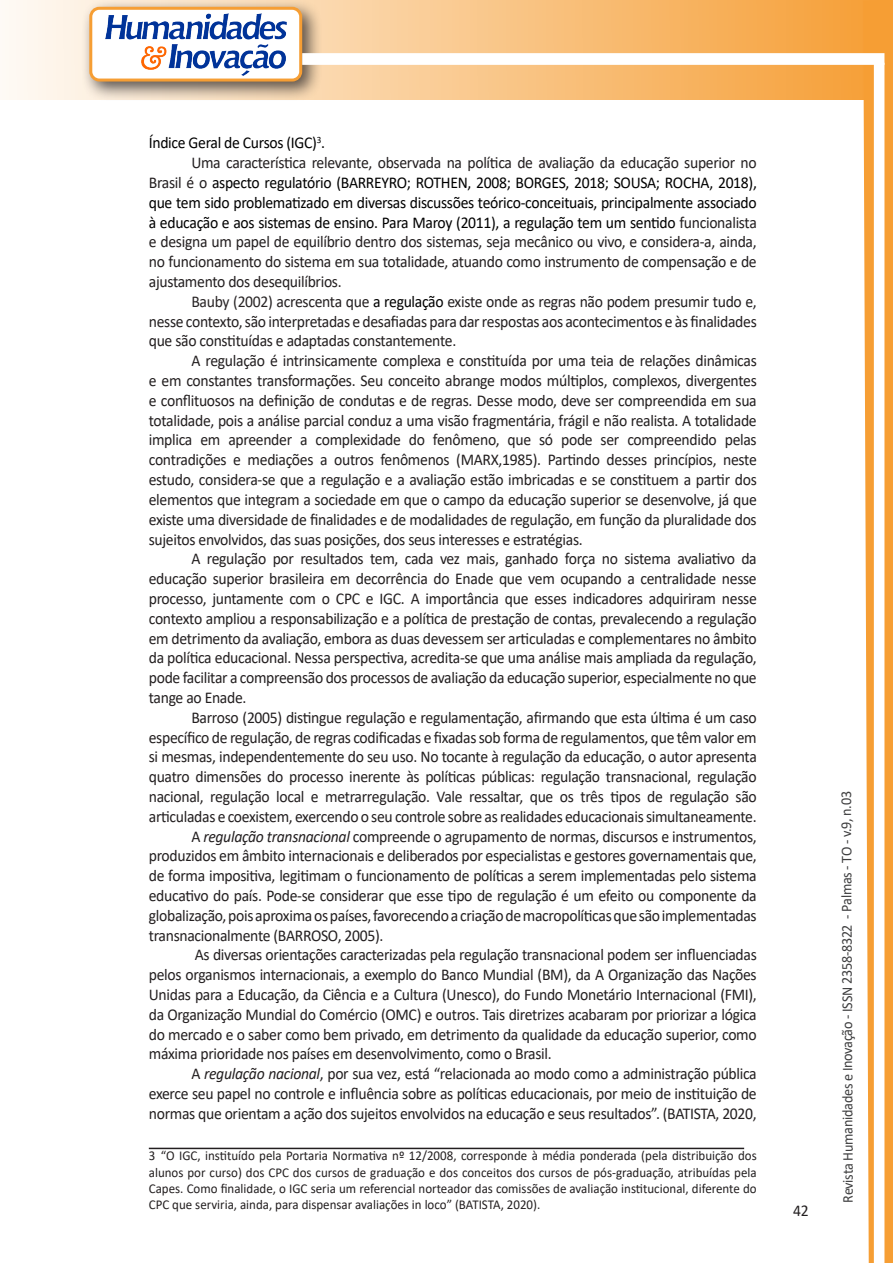
<style>
.page{position:relative;width:893px;height:1263px;background:#fff}
.page>*{position:absolute;margin:0;border:0;box-sizing:border-box;transform-origin:0 0}
.texto{font:16.5px/19.8px "Calibri";letter-spacing:-.02em;color:#231f20;text-align:justify;scale:.95 1}
.texto-2{font:16.5px "Calibri";letter-spacing:-.02em;color:#000;scale:.95 1}
.t1{font:15px "Calibri";letter-spacing:-.025em;color:#3e3e3f;scale:.95 1}
.Rodapé{font:13.5px/16.2px "Calibri";color:#231f20;text-align:justify;scale:.96 1}
.s1{color:#000}
.s2{color:#292526}
.s3{font-style:italic}
</style>
<div class="page">
<svg style="left:5px;top:0;width:858px;height:100px;background:#f9c484"></svg>
<div style="left:81px;top:0;width:241px;height:102px;background:#231f20;opacity:.75"></div>
<div style="left:91px;top:8px;width:210px;height:72px;background:#fff;border-radius:9px"></div>
<div style="left:89px;top:7px;width:213px;height:75px;border:3px solid #f69e34;border-radius:9px"></div>
<div style="left:302px;top:53px;width:582px;height:12px;background:#fff;border:2px solid #fff"></div>
<svg style="left:863px;top:0;width:30px;height:1263px"></svg>
<img style="left:105px;top:13px;width:181px;height:62px">
<hr style="left:149px;top:1148px;width:595px;height:1px;background:#231f20">
<p class="texto-2" style="left:149px;top:132px;width:187px">Índice Geral de Cursos (IGC)<sup>3</sup>.</p>
<p class="texto" style="left:149px;top:152px;width:642px;text-indent:43px">Uma característica relevante, observada na política de avaliação da educação superior no Brasil é o <span class="s1">aspecto regulatório (BARREYRO; ROTHEN, 2008; BORGES, 2018; SOUSA; ROCHA, 2018), que tem sido problematizado em diversas discussões teórico-conceituais, principalmente associado à educação e aos sistemas de ensino. Para Maroy (2011), a regulação tem um sentido</span> funcionalista e designa um papel de equilíbrio dentro dos sistemas, seja mecânico ou vivo, e considera-a, ainda, no funcionamento do sistema em sua totalidade, atuando como instrumento de compensação e de ajustamento dos desequilíbrios.</p>
<p class="texto" style="left:149px;top:291px;width:641px;text-indent:43px"><span class="s2">Bauby (2002</span>) acrescenta que <span class="s1">a regulação</span> existe onde as regras não podem presumir tudo e, nesse contexto, são interpretadas e desafiadas para dar respostas aos acontecimentos e às finalidades que são constituídas e adaptadas constantemente.</p>
<p class="texto" style="left:149px;top:350px;width:641px;text-indent:43px">A regulação é intrinsicamente complexa e constituída por uma teia de relações dinâmicas e em constantes transformações. Seu conceito abrange modos múltiplos, complexos, divergentes e conflituosos na definição de condutas e de regras. Desse modo, deve ser compreendida em sua totalidade, pois a análise parcial conduz a uma visão fragmentária, frágil e não realista. A totalidade implica em apreender a complexidade do fenômeno, que só pode ser compreendido pelas contradições e mediações a outros fenômenos (MARX,1985). Partindo desses princípios, neste estudo, considera-se que a regulação e a avaliação estão imbricadas e se constituem a partir dos elementos que integram a sociedade em que o campo da educação superior se desenvolve, já que existe uma diversidade de finalidades e de modalidades de regulação, em função da pluralidade dos sujeitos envolvidos, das suas posições, dos seus interesses e estratégias.</p>
<p class="texto" style="left:149px;top:548px;width:641px;text-indent:43px">A regulação por resultados tem, cada vez mais, ganhado força no sistema avaliativo da educação superior brasileira em decorrência do Enade que vem ocupando a centralidade nesse processo, juntamente com o CPC e IGC. A importância que esses indicadores adquiriram nesse contexto ampliou a responsabilização e a política de prestação de contas, prevalecendo a regulação em detrimento da avaliação, embora as duas devessem ser articuladas e complementares no âmbito da política educacional. Nessa perspectiva, acredita-se que uma análise mais ampliada da regulação, pode facilitar a compreensão dos processos de avaliação da educação superior, especialmente no que tange ao Enade.</p>
<p class="texto" style="left:149px;top:707px;width:641px;text-indent:43px">Barroso (2005) distingue regulação e regulamentação, afirmando que esta última é um caso específico de regulação, de regras codificadas e fixadas sob forma de regulamentos, que têm valor em si mesmas, independentemente do seu uso. No tocante à regulação da educação, o autor apresenta quatro dimensões do processo inerente às políticas públicas: regulação transnacional, regulação nacional, regulação local e metrarregulação. Vale ressaltar, que os três tipos de regulação são articuladas e coexistem, exercendo o seu controle sobre as realidades educacionais simultaneamente.</p>
<p class="texto" style="left:149px;top:826px;width:641px;text-indent:43px">A <span class="s3">regulação transnacional</span> compreende o agrupamento de normas, discursos e instrumentos, produzidos em âmbito internacionais e deliberados por especialistas e gestores governamentais que, de forma impositiva, legitimam o funcionamento de políticas a serem implementadas pelo sistema educativo do país. Pode-se considerar que esse tipo de regulação é um efeito ou componente da globalização, pois aproxima os países, favorecendo a criação de macropolíticas que são implementadas transnacionalmente (BARROSO, 2005).</p>
<p class="texto" style="left:149px;top:944px;width:641px;text-indent:46px">As diversas orientações caracterizadas pela regulação transnacional podem ser influenciadas pelos organismos internacionais, a exemplo do Banco Mundial (BM), da A Organização das Nações Unidas para a Educação, da Ciência e a Cultura (Unesco), do Fundo Monetário Internacional (FMI), da Organização Mundial do Comércio (OMC) e outros. Tais diretrizes acabaram por priorizar a lógica do mercado e o saber como bem privado, em detrimento da qualidade da educação superior, como máxima prioridade nos países em desenvolvimento, como o Brasil.</p>
<p class="texto" style="left:149px;top:1063px;width:641px;text-indent:43px">A <span class="s3">regulação nacional</span>, por sua vez, está “relacionada ao modo como a administração pública exerce seu papel no controle e influência sobre as políticas educacionais, por meio de instituição de normas que orientam a ação dos sujeitos envolvidos na educação e seus resultados”. (BATISTA, 2020,</p>
<p class="Rodapé" style="left:149px;top:1147px;width:635px">3 “O IGC, instituído pela Portaria Normativa nº 12/2008, corresponde à média ponderada (pela distribuição dos alunos por curso) dos CPC dos cursos de graduação e dos conceitos dos cursos de pós-graduação, atribuídas pela Capes. Como finalidade, o IGC seria um referencial norteador das comissões de avaliação institucional, diferente do CPC que serviria, ainda, para dispensar avaliações in loco” (BATISTA, 2020).</p>
<p class="texto" style="left:793px;top:1200px;width:18px">42</p>
<p class="t1" style="left:837px;top:1203px;width:435px;rotate:-90deg">Revista Humanidades e Inovação - ISSN 2358-8322 - Palmas - TO - v.9, n.03</p>
</div>
